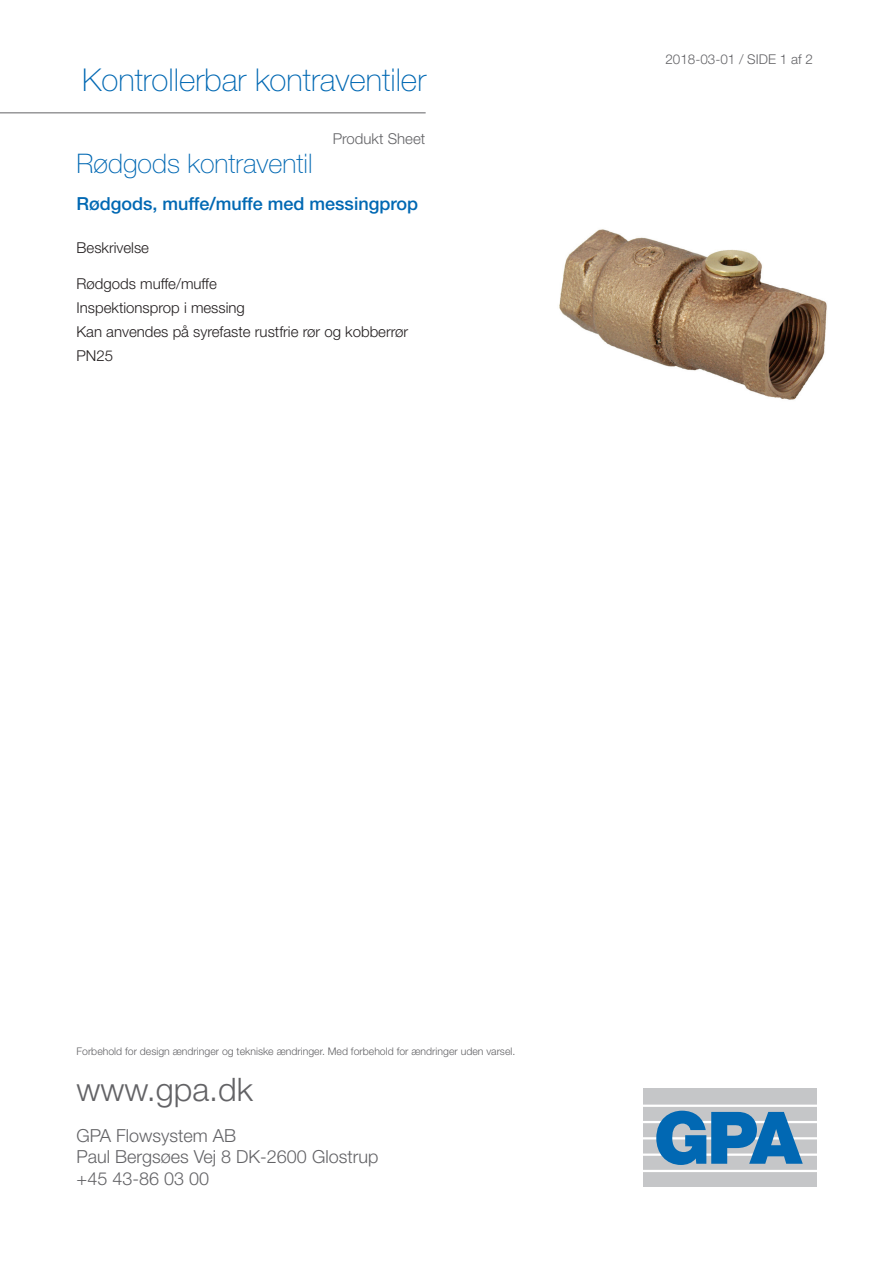
<style>
.page{position:relative;width:893px;height:1263px;background:#fff}
.page>*{position:absolute;margin:0;border:0;box-sizing:border-box;transform-origin:0 0}
.t1{font:300 32.4px "Helvetica Neue LT Std";color:#636366}
.t2{font:100 31.5px "Helvetica Neue LT Std";color:#0168b3}
.t3{font:100 27px "Helvetica Neue LT Std";color:#0168b3}
.t4{font:300 18px/21.6px "Helvetica Neue LT Std";color:#636366}
.t5{font:500 18px "Helvetica Neue LT Std";color:#0168b3}
.t6{font:300 15px/24px "Helvetica Neue LT Std";color:#231f20}
.t7{font:300 15px "Helvetica Neue LT Std";color:#636366}
.t8{font:300 13.5px "Helvetica Neue LT Std";color:#636366}
.t9{font:300 10.5px "Helvetica Neue LT Std";color:#636366}
</style>
<div class="page">
<hr style="left:0;top:112px;width:426px;height:1px;background:#636366">
<div style="left:643px;top:1088px;width:173px;height:99px;background:#c5c6c8"></div>
<hr style="left:643px;top:1170px;width:173px;height:2px;background:#fff">
<hr style="left:643px;top:1153px;width:173px;height:3px;background:#fff">
<hr style="left:643px;top:1137px;width:173px;height:2px;background:#fff">
<hr style="left:643px;top:1121px;width:173px;height:2px;background:#fff">
<hr style="left:643px;top:1104px;width:173px;height:3px;background:#fff">
<svg style="left:656px;top:1111px;width:147px;height:54px"></svg>
<img style="left:559px;top:229px;width:268px;height:171px">
<h2 class="t2" style="left:82px;top:62px;width:345px">Kontrollerbar kontraventiler</h2>
<p class="t7" style="left:333px;top:129px;width:94px">Produkt Sheet</p>
<h3 class="t3" style="left:77px;top:148px;width:238px">Rødgods kontraventil</h3>
<p class="t5" style="left:77px;top:193px;width:343px">Rødgods, muffe/muffe med messingprop</p>
<p class="t6" style="left:77px;top:235px;width:74px">Beskrivelse</p>
<p class="t6" style="left:77px;top:272px;width:333px">Rødgods muffe/muffe<br>Inspektionsprop i messing<br>Kan anvendes på syrefaste rustfrie rør og kobberrør<br>PN25</p>
<p class="t8" style="left:665px;top:51px;width:149px">2018-03-01 / SIDE 1 af 2</p>
<p class="t9" style="left:77px;top:1045px;width:440px">Forbehold for design ændringer og tekniske ændringer. Med forbehold for ændringer uden varsel.</p>
<h1 class="t1" style="left:77px;top:1069px;width:178px">www.gpa.dk</h1>
<p class="t4" style="left:77px;top:1124px;width:303px">GPA Flowsystem AB<br>Paul Bergsøes Vej 8 DK-2600 Glostrup +45 43-86 03 00</p>
</div>
